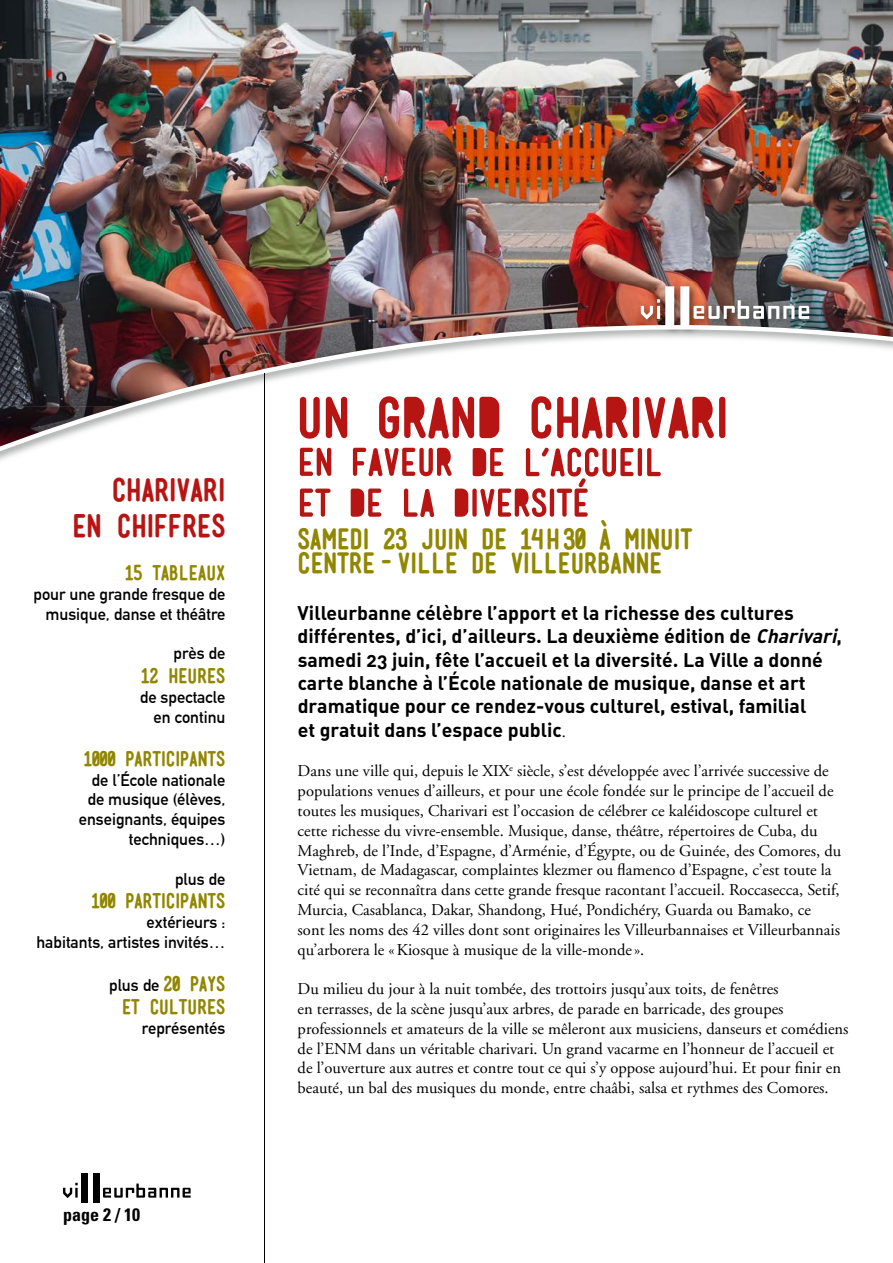
<style>
.page{position:relative;width:893px;height:1263px;background:#fff}
.page>*{position:absolute;margin:0;border:0;box-sizing:border-box;transform-origin:0 0}
.t1{font:700 30px/36px "Mensch";color:#b61513;text-align:right}
.t2{font:700 27px/24px "Mensch";color:#918600}
.t3{font:19.5px/23.4px "DIN Bold Alternate";color:#000}
.t4{font:700 19.5px "Mensch";color:#918600}
.t5{font:700 condensed 18px "Univers";color:#000}
.t6{font:16.5px/19.8px "Adobe Garamond";color:#000}
.t7{font:700 16.5px/19.8px "DIN Alternate";color:#000;text-align:right}
.s1{font-family:"Mensch";font-size:19.5px;color:#918600}
.s2{font-style:italic}
.s3{font-family:"Adobe Garamond";font-size:16.5px}
</style>
<div class="page">
<svg style="left:63px;top:1183px;width:15px;height:15px"></svg>
<svg style="left:103px;top:1183px;width:88px;height:14px"></svg>
<div style="left:82px;top:1173px;width:6px;height:29px;background:#000"></div>
<div style="left:93px;top:1173px;width:7px;height:29px;background:#000"></div>
<img style="left:0;top:0;width:893px;height:281px">
<img style="left:0;top:281px;width:210px;height:5px">
<img style="left:210px;top:281px;width:368px;height:5px">
<img style="left:578px;top:281px;width:315px;height:5px">
<img style="left:0;top:286px;width:893px;height:229px">
<hr style="left:264px;top:373px;width:1px;height:890px;background:#000">
<svg style="left:300px;top:396px;width:425px;height:43px"></svg>
<svg style="left:300px;top:448px;width:361px;height:69px"></svg>
<h1 class="t1" style="left:72px;top:469px;width:155px">CHARIVARI<br>EN CHIFFRES</h1>
<p class="t4" style="left:126px;top:559px;width:101px">15 TABLEAUX</p>
<p class="t7" style="left:33px;top:583px;width:193px">pour une grande fresque de musique, danse et théâtre</p>
<p class="t7" style="left:173px;top:643px;width:53px">près de</p>
<p class="t4" style="left:141px;top:662px;width:85px">12 HEURES</p>
<p class="t7" style="left:140px;top:686px;width:87px">de spectacle en continu</p>
<p class="t4" style="left:84px;top:745px;width:143px">1000 PARTICIPANTS</p>
<p class="t7" style="left:79px;top:769px;width:148px">de l’École nationale de musique (élèves, enseignants, équipes techniques…)</p>
<p class="t7" style="left:175px;top:868px;width:52px">plus de</p>
<p class="t4" style="left:92px;top:887px;width:135px">100 PARTICIPANTS</p>
<p class="t7" style="left:36px;top:911px;width:190px">extérieurs :<br>habitants, artistes invités…</p>
<p class="t7" style="left:109px;top:974px;width:118px">plus de <span class="s1">20 PAYS</span></p>
<p class="t4" style="left:122px;top:993px;width:105px">ET CULTURES</p>
<p class="t7" style="left:142px;top:1017px;width:85px">représentés</p>
<p class="t5" style="left:63px;top:1203px;width:78px">page 2 / 10</p>
<h2 class="t2" style="left:298px;top:524px;width:396px">SAMEDI 23 JUIN DE 14 H 30 À MINUIT<br>CENTRE-VILLE DE VILLEURBANNE</h2>
<p class="t3" style="left:298px;top:600px;width:546px">Villeurbanne célèbre l’apport et la richesse des cultures différentes, d’ici, d’ailleurs. La deuxième édition de <span class="s2">Charivari</span>, samedi 23 juin, fête l’accueil et la diversité. La Ville a donné carte blanche à l’École nationale de musique, danse et art dramatique pour ce rendez-vous culturel, estival, familial<br>et gratuit dans l’espace public<span class="s3">.</span></p>
<p class="t6" style="left:298px;top:762px;width:545px">Dans une ville qui, depuis le XIX<sup>e</sup> siècle, s’est développée avec l’arrivée successive de populations venues d’ailleurs, et pour une école fondée sur le principe de l’accueil de toutes les musiques, Charivari est l’occasion de célébrer ce kaléidoscope culturel et cette richesse du vivre-ensemble. Musique, danse, théâtre, répertoires de Cuba, du Maghreb, de l’Inde, d’Espagne, d’Arménie, d’Égypte, ou de Guinée, des Comores, du Vietnam, de Madagascar, complaintes klezmer ou flamenco d’Espagne, c’est toute la cité qui se reconnaîtra dans cette grande fresque racontant l’accueil. Roccasecca, Setif, Murcia, Casablanca, Dakar, Shandong, Hué, Pondichéry, Guarda ou Bamako, ce sont les noms des 42 villes dont sont originaires les Villeurbannaises et Villeurbannais qu’arborera le « Kiosque à musique de la ville-monde ».</p>
<p class="t6" style="left:298px;top:979px;width:552px">Du milieu du jour à la nuit tombée, des trottoirs jusqu’aux toits, de fenêtres<br>en terrasses, de la scène jusqu’aux arbres, de parade en barricade, des groupes professionnels et amateurs de la ville se mêleront aux musiciens, danseurs et comédiens de l’ENM dans un véritable charivari. Un grand vacarme en l’honneur de l’accueil et de l’ouverture aux autres et contre tout ce qui s’y oppose aujourd’hui. Et pour finir en beauté, un bal des musiques du monde, entre chaâbi, salsa et rythmes des Comores.</p>
</div>
